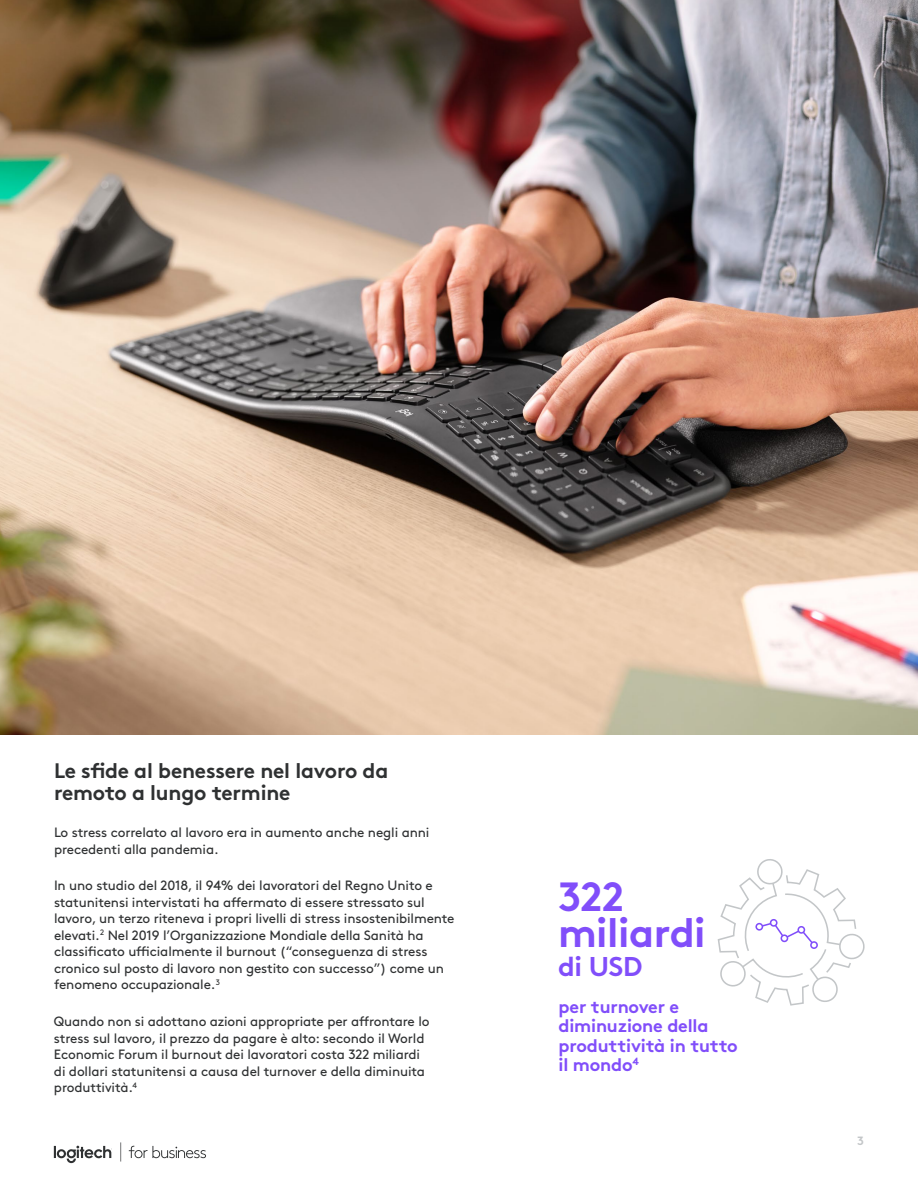
<style>
.page{position:relative;width:918px;height:1188px;background:#fff}
.page>*{position:absolute;margin:0;border:0;box-sizing:border-box;transform-origin:0 0}
.t1{font:700 40.8px/36.3px "Brown Pro";letter-spacing:-.01em;color:#814efa}
.t2{font:700 27.15px "Brown Pro";color:#814efa}
.t3{font:700 21px/22.5px "Brown Pro";letter-spacing:-.01em;color:#2f3132}
.t4{font:700 18px/19.5px "Brown Pro";letter-spacing:-.01em;color:#814efa}
.t5{font:13.5px/16.5px "Brown Pro";letter-spacing:-.01em;color:#2f3132}
.t6{font:700 12px "Brown Pro";color:#c3c6c8}
</style>
<div class="page">
<img style="left:0;top:0;width:918px;height:734px">
<svg style="left:54px;top:1142px;width:152px;height:21px"></svg>
<svg style="left:717px;top:859px;width:148px;height:147px"></svg>
<h3 class="t3" style="left:54px;top:757px;width:336px">Le sfide al benessere nel lavoro da remoto a lungo termine</h3>
<p class="t5" style="left:54px;top:823px;width:377px">Lo stress correlato al lavoro era in aumento anche negli anni precedenti alla pandemia.</p>
<p class="t5" style="left:54px;top:876px;width:402px">In uno studio del 2018, il 94% dei lavoratori del Regno Unito e statunitensi intervistati ha affermato di essere stressato sul lavoro, un terzo riteneva i propri livelli di stress insostenibilmente elevati.<sup>2</sup> Nel 2019 l’Organizzazione Mondiale della Sanità ha classificato ufficialmente il burnout (“conseguenza di stress cronico sul posto di lavoro non gestito con successo”) come un fenomeno occupazionale.<sup>3</sup></p>
<p class="t5" style="left:54px;top:1012px;width:377px">Quando non si adottano azioni appropriate per affrontare lo stress sul lavoro, il prezzo da pagare è alto: secondo il World Economic Forum il burnout dei lavoratori costa 322 miliardi di dollari statunitensi a causa del turnover e della diminuita produttività.<sup>4</sup></p>
<h1 class="t1" style="left:558px;top:874px;width:149px">322 miliardi</h1>
<h2 class="t2" style="left:558px;top:944px;width:86px">di USD</h2>
<h3 class="t4" style="left:559px;top:995px;width:181px">per turnover e diminuzione della produttività in tutto il mondo<sup>4</sup></h3>
<p class="t6" style="left:857px;top:1131px;width:8px">3</p>
</div>
